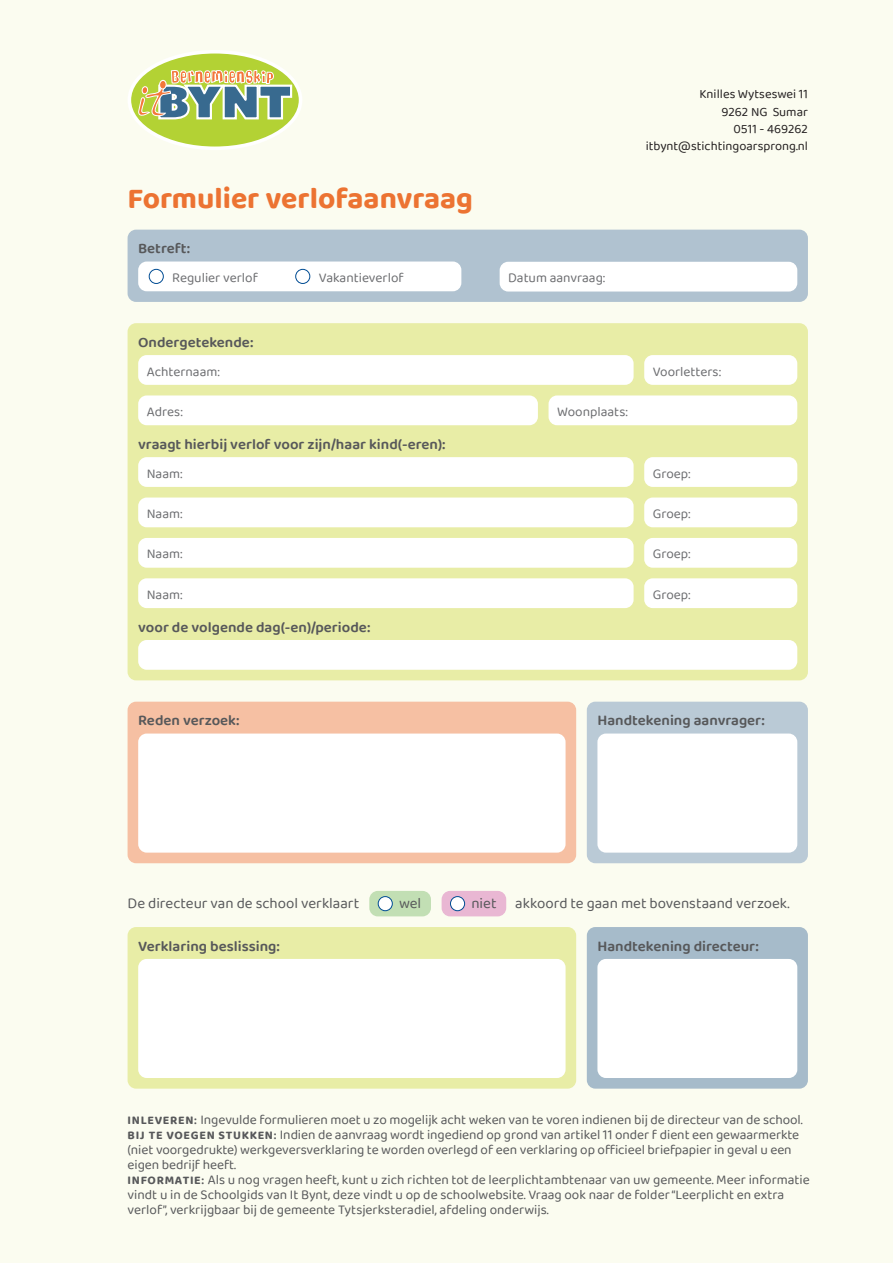
<style>
.page{position:relative;width:893px;height:1263px;background:#fbfcf0}
.page>*{position:absolute;margin:0;border:0;box-sizing:border-box;transform-origin:0 0}
.t1{font:700 30px "Baloo Chettan 2";color:#ec7332}
.Kopje{font:600 15px "Baloo Chettan 2";color:#57585a}
.Kopje-2{font:15px "Baloo Chettan 2";color:#57585a}
.Kopje-3{font:13.5px/15px "Baloo Chettan 2";letter-spacing:-.005em;color:#57585a}
.Veldnaam{font:13.5px "Baloo Chettan 2";color:#6c6d70}
.Platte_tekst{font:12.75px "Baloo Chettan 2";color:#231f20}
.s1{font-weight:700;font-size:12px}
.s2{font-weight:600;font-size:12px}
</style>
<div class="page">
<div style="left:129px;top:52px;width:172px;height:96px;background:#b3d234;border-radius:50%"></div>
<div style="left:128px;top:50px;width:174px;height:100px;border:4px solid #fff;border-radius:50%"></div>
<svg style="left:138px;top:50px;width:155px;height:70px"></svg>
<div style="left:128px;top:230px;width:680px;height:72px;background:#b0c2d0;border-radius:9px"></div>
<div style="left:138px;top:261px;width:323px;height:30px;background:#fff;border-radius:9px"></div>
<div style="left:149px;top:269px;width:15px;height:15px;border:1px solid #004c93;border-radius:50%"></div>
<div style="left:500px;top:262px;width:297px;height:29px;background:#fff;border-radius:9px"></div>
<div style="left:295px;top:269px;width:15px;height:15px;border:1px solid #004c93;border-radius:50%"></div>
<div style="left:128px;top:323px;width:680px;height:357px;background:#e8eda6;border-radius:9px"></div>
<div style="left:138px;top:355px;width:496px;height:30px;background:#fff;border-radius:9px"></div>
<div style="left:644px;top:355px;width:153px;height:30px;background:#fff;border-radius:9px"></div>
<div style="left:138px;top:395px;width:400px;height:30px;background:#fff;border-radius:9px"></div>
<div style="left:549px;top:395px;width:248px;height:30px;background:#fff;border-radius:9px"></div>
<div style="left:138px;top:457px;width:496px;height:30px;background:#fff;border-radius:9px"></div>
<div style="left:644px;top:457px;width:153px;height:30px;background:#fff;border-radius:9px"></div>
<div style="left:138px;top:497px;width:496px;height:30px;background:#fff;border-radius:9px"></div>
<div style="left:644px;top:497px;width:153px;height:30px;background:#fff;border-radius:9px"></div>
<div style="left:138px;top:538px;width:496px;height:30px;background:#fff;border-radius:9px"></div>
<div style="left:644px;top:538px;width:153px;height:30px;background:#fff;border-radius:9px"></div>
<div style="left:138px;top:578px;width:496px;height:30px;background:#fff;border-radius:9px"></div>
<div style="left:644px;top:578px;width:153px;height:30px;background:#fff;border-radius:9px"></div>
<div style="left:138px;top:640px;width:659px;height:30px;background:#fff;border-radius:9px"></div>
<div style="left:128px;top:702px;width:448px;height:161px;background:#f6c0a3;border-radius:9px"></div>
<div style="left:138px;top:733px;width:428px;height:120px;background:#fff;border-radius:9px"></div>
<div style="left:587px;top:702px;width:221px;height:161px;background:#bacad6;border-radius:9px"></div>
<div style="left:597px;top:733px;width:200px;height:120px;background:#fff;border-radius:9px"></div>
<div style="left:128px;top:927px;width:448px;height:162px;background:#e8eda6;border-radius:9px"></div>
<div style="left:138px;top:959px;width:428px;height:119px;background:#fff;border-radius:9px"></div>
<div style="left:587px;top:927px;width:221px;height:162px;background:#a6bbca;border-radius:9px"></div>
<div style="left:597px;top:959px;width:200px;height:119px;background:#fff;border-radius:9px"></div>
<div style="left:369px;top:891px;width:62px;height:25px;background:#c2dfb4;border-radius:9px"></div>
<div style="left:378px;top:896px;width:14px;height:15px;background:#fff;border-radius:50%"></div>
<div style="left:378px;top:896px;width:15px;height:15px;border:1px solid #004c93;border-radius:50%"></div>
<div style="left:442px;top:891px;width:64px;height:25px;background:#e9b7d3;border-radius:9px"></div>
<div style="left:450px;top:896px;width:15px;height:15px;background:#fff;border-radius:50%"></div>
<div style="left:450px;top:896px;width:15px;height:15px;border:1px solid #004c93;border-radius:50%"></div>
<p class="t1" style="left:128px;top:176px;width:347px">Formulier verlofaanvraag</p>
<p class="Kopje" style="left:138px;top:238px;width:53px">Betreft:</p>
<p class="Veldnaam" style="left:172px;top:268px;width:87px">Regulier verlof</p>
<p class="Veldnaam" style="left:319px;top:268px;width:87px">Vakantieverlof</p>
<p class="Veldnaam" style="left:508px;top:268px;width:99px">Datum aanvraag:</p>
<p class="Platte_tekst" style="left:699px;top:85px;width:110px">Knilles Wytseswei 11</p>
<p class="Platte_tekst" style="left:721px;top:103px;width:88px">9262 NG Sumar</p>
<p class="Platte_tekst" style="left:733px;top:120px;width:76px">0511 - 469262</p>
<p class="Platte_tekst" style="left:646px;top:137px;width:164px">itbynt@stichtingoarsprong.nl</p>
<p class="Kopje" style="left:138px;top:331px;width:117px">Ondergetekende:</p>
<p class="Veldnaam" style="left:147px;top:362px;width:75px">Achternaam:</p>
<p class="Veldnaam" style="left:653px;top:362px;width:70px">Voorletters:</p>
<p class="Veldnaam" style="left:147px;top:402px;width:38px">Adres:</p>
<p class="Veldnaam" style="left:557px;top:402px;width:73px">Woonplaats:</p>
<p class="Kopje" style="left:138px;top:433px;width:309px">vraagt hierbij verlof voor zijn/haar kind(-eren):</p>
<p class="Veldnaam" style="left:147px;top:464px;width:37px">Naam:</p>
<p class="Veldnaam" style="left:653px;top:464px;width:40px">Groep:</p>
<p class="Veldnaam" style="left:147px;top:504px;width:37px">Naam:</p>
<p class="Veldnaam" style="left:653px;top:504px;width:40px">Groep:</p>
<p class="Veldnaam" style="left:147px;top:545px;width:37px">Naam:</p>
<p class="Veldnaam" style="left:653px;top:545px;width:40px">Groep:</p>
<p class="Veldnaam" style="left:147px;top:585px;width:37px">Naam:</p>
<p class="Veldnaam" style="left:653px;top:585px;width:40px">Groep:</p>
<p class="Kopje" style="left:138px;top:616px;width:234px">voor de volgende dag(-en)/periode:</p>
<p class="Kopje" style="left:138px;top:710px;width:103px">Reden verzoek:</p>
<p class="Kopje" style="left:597px;top:710px;width:169px">Handtekening aanvrager:</p>
<p class="Kopje-2" style="left:399px;top:893px;width:24px">wel</p>
<p class="Kopje-2" style="left:471px;top:893px;width:27px">niet</p>
<p class="Kopje-2" style="left:128px;top:893px;width:233px">De directeur van de school verklaart</p>
<p class="Kopje-2" style="left:515px;top:893px;width:276px">akkoord te gaan met bovenstaand verzoek.</p>
<p class="Kopje" style="left:138px;top:935px;width:143px">Verklaring beslissing:</p>
<p class="Kopje" style="left:597px;top:935px;width:163px">Handtekening directeur:</p>
<p class="Kopje-3" style="left:128px;top:1112px;width:684px"><span class="s1">INLEVEREN</span><span class="s2">:</span> Ingevulde formulieren moet u zo mogelijk acht weken van te voren indienen bij de directeur van de school.<br><span class="s1">BIJ TE VOEGEN STUKKEN</span><span class="s2">:</span> Indien de aanvraag wordt ingediend op grond van artikel 11 onder f dient een gewaarmerkte (niet voorgedrukte) werkgeversverklaring te worden overlegd of een verklaring op officieel briefpapier in geval u een eigen bedrijf heeft.<br><span class="s1">INFORMATIE</span><span class="s2">:</span> Als u nog vragen heeft, kunt u zich richten tot de leerplichtambtenaar van uw gemeente. Meer informatie vindt u in de Schoolgids van It Bynt, deze vindt u op de schoolwebsite. Vraag ook naar de folder “Leerplicht en extra verlof”, verkrijgbaar bij de gemeente Tytsjerksteradiel, afdeling onderwijs.</p>
</div>
